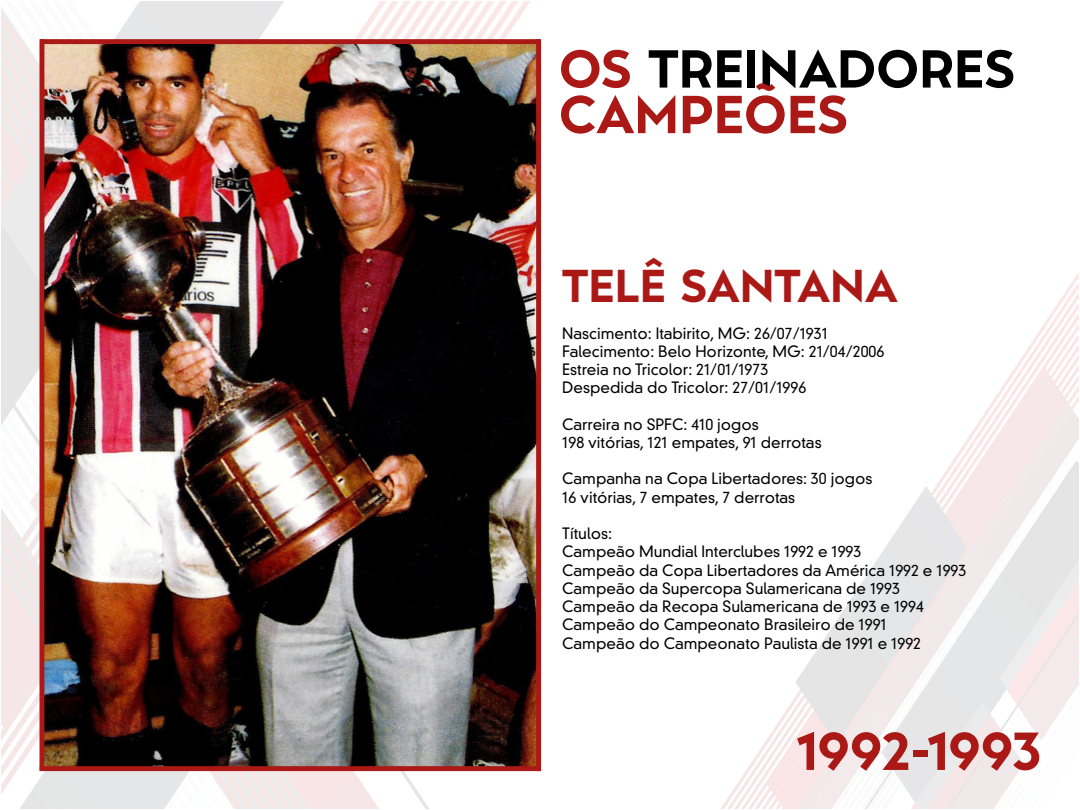
<style>
.page{position:relative;width:1080px;height:810px;background:#fff}
.page>*{position:absolute;margin:0;border:0;box-sizing:border-box;transform-origin:0 0}
.t1{font:700 50.1px/45.6px "Albula Pro";color:#000}
.t2{font:700 50.1px "Albula Pro";color:#ab1916}
.t3{font:700 43.3px "Albula Pro";color:#ab1916}
.t4{font:300 15.2px/18.2px "DIN Neuzeit Grotesk Std";color:#000}
.s1{color:#ab1916}
</style>
<div class="page">
<img style="left:1px;top:1px;width:1078px;height:808px">
<img style="left:44px;top:44px;width:492px;height:722px">
<div style="left:40px;top:766px;width:500px;height:5px;background:#ab1916"></div>
<div style="left:40px;top:39px;width:500px;height:5px;background:#ab1916"></div>
<div style="left:39px;top:39px;width:5px;height:732px;background:#ab1916"></div>
<div style="left:536px;top:39px;width:5px;height:732px;background:#ab1916"></div>
<h1 class="t1" style="left:559px;top:41px;width:458px"><span class="s1">OS</span> TREINADORES<br><span class="s1">CAMPEÕES</span></h1>
<h2 class="t3" style="left:562px;top:248px;width:337px">TELÊ SANTANA</h2>
<p class="t4" style="left:562px;top:324px;width:324px">Nascimento: Itabirito, MG: 26/07/1931<br>Falecimento: Belo Horizonte, MG: 21/04/2006<br>Estreia no Tricolor: 21/01/1973<br>Despedida do Tricolor: 27/01/1996</p>
<p class="t4" style="left:562px;top:415px;width:261px">Carreira no SPFC: 410 jogos<br>198 vitórias, 121 empates, 91 derrotas</p>
<p class="t4" style="left:562px;top:470px;width:312px">Campanha na Copa Libertadores: 30 jogos<br>16 vitórias, 7 empates, 7 derrotas</p>
<p class="t4" style="left:562px;top:525px;width:406px">Títulos:<br>Campeão Mundial Interclubes 1992 e 1993<br>Campeão da Copa Libertadores da América 1992 e 1993<br>Campeão da Supercopa Sulamericana de 1993<br>Campeão da Recopa Sulamericana de 1993 e 1994<br>Campeão do Campeonato Brasileiro de 1991<br>Campeão do Campeonato Paulista de 1991 e 1992</p>
<h1 class="t2" style="left:797px;top:708px;width:246px">1992-1993</h1>
</div>
